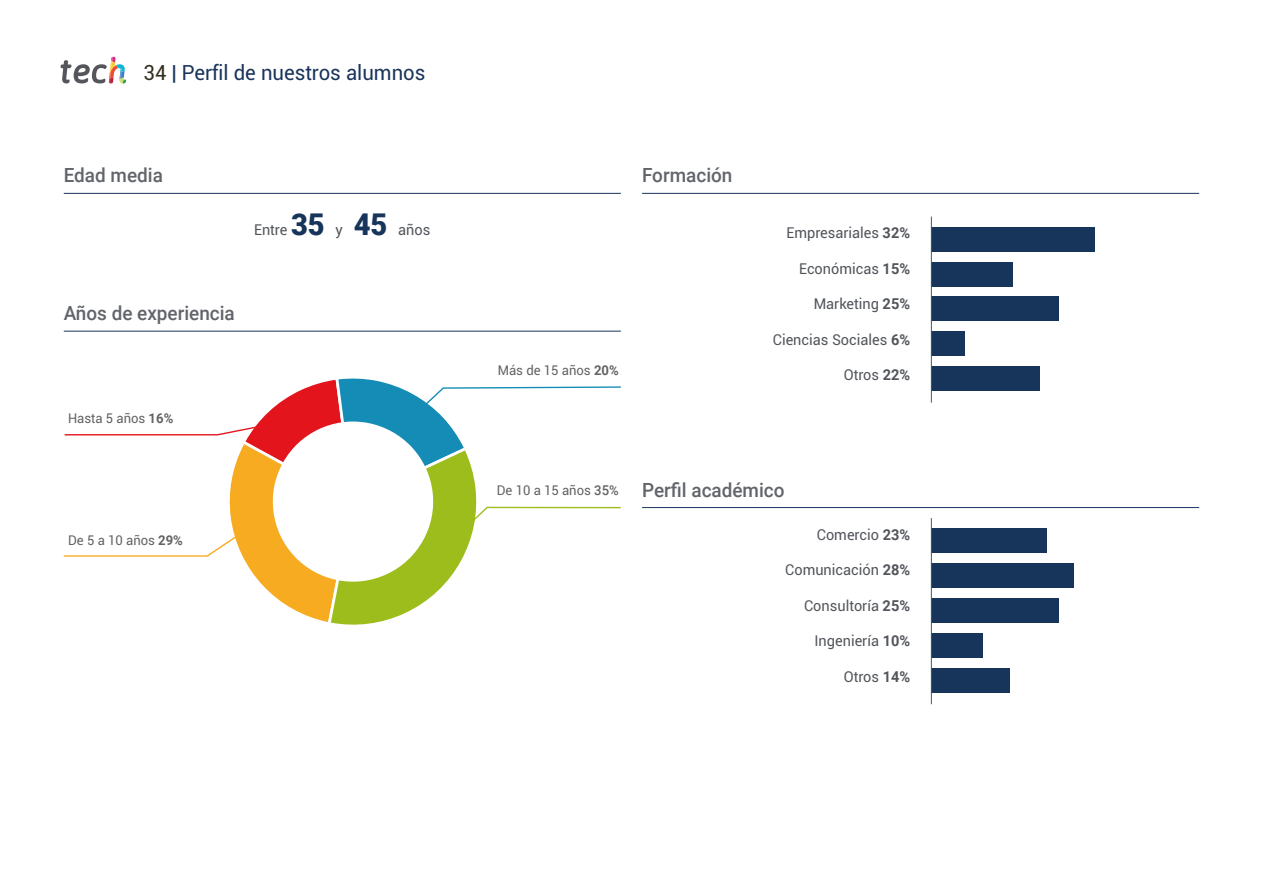
<style>
.page{position:relative;width:1263px;height:893px;background:#fff}
.page>*{position:absolute;margin:0;border:0;box-sizing:border-box;transform-origin:0 0}
.t1{font:21px "Roboto";color:#1a355c}
.t2{font:500 19.5px "Roboto";color:#61646a}
.t3{font:15px "Roboto";color:#52555b}
.t4{font:13.5px "Roboto";color:#636363}
.s1{color:#312e20}
.s2{font-weight:900;font-size:30px;color:#17355b}
.s3{font-weight:700}
.s4{font-weight:500}
</style>
<div class="page">
<hr style="left:64px;top:193px;width:557px;height:1px;background:#17355b">
<svg style="left:61px;top:57px;width:65px;height:27px"></svg>
<hr style="left:64px;top:331px;width:557px;height:1px;background:#17355b">
<svg style="left:64px;top:378px;width:557px;height:247px"></svg>
<hr style="left:642px;top:193px;width:557px;height:1px;background:#17355b">
<div style="left:931px;top:227px;width:164px;height:25px;background:#17355b"></div>
<div style="left:931px;top:262px;width:82px;height:24px;background:#17355b"></div>
<div style="left:931px;top:296px;width:128px;height:25px;background:#17355b"></div>
<div style="left:931px;top:331px;width:34px;height:25px;background:#17355b"></div>
<div style="left:931px;top:366px;width:109px;height:25px;background:#17355b"></div>
<hr style="left:931px;top:217px;width:1px;height:186px;background:#52555b">
<div style="left:931px;top:563px;width:143px;height:25px;background:#17355b"></div>
<hr style="left:642px;top:507px;width:557px;height:1px;background:#17355b">
<div style="left:931px;top:528px;width:116px;height:25px;background:#17355b"></div>
<div style="left:931px;top:598px;width:128px;height:25px;background:#17355b"></div>
<div style="left:931px;top:633px;width:52px;height:25px;background:#17355b"></div>
<div style="left:931px;top:668px;width:79px;height:24px;background:#17355b"></div>
<hr style="left:931px;top:518px;width:1px;height:186px;background:#52555b">
<h1 class="t1" style="left:144px;top:57px;width:283px"><span class="s1">34</span> | Perfil de nuestros alumnos</h1>
<h2 class="t2" style="left:64px;top:161px;width:101px">Edad media</h2>
<p class="t3" style="left:254px;top:219px;width:178px">Entre <span class="s2">35</span> y <span class="s2">45</span> años</p>
<h2 class="t2" style="left:64px;top:300px;width:173px">Años de experiencia</h2>
<p class="t4" style="left:68px;top:409px;width:107px">Hasta 5 años <span class="s3">16%</span></p>
<p class="t4" style="left:68px;top:531px;width:116px">De 5 a 10 años <span class="s3">29%</span></p>
<h2 class="t2" style="left:642px;top:161px;width:92px">Formación</h2>
<p class="t4" style="left:498px;top:361px;width:122px">Más de 15 años <span class="s3">20%</span></p>
<p class="t3" style="left:786px;top:222px;width:125px">Empresariales <span class="s3">32%</span></p>
<p class="t3" style="left:799px;top:258px;width:112px">Económicas <span class="s3">15%</span></p>
<p class="t3" style="left:814px;top:293px;width:98px">Marketing <span class="s3">25%</span></p>
<p class="t3" style="left:773px;top:329px;width:139px">Ciencias Sociales <span class="s3">6%</span></p>
<p class="t3" style="left:844px;top:364px;width:68px">Otros <span class="s3">22%</span></p>
<p class="t4" style="left:497px;top:481px;width:124px">De 10 a 15 años <span class="s4">35%</span></p>
<h2 class="t2" style="left:642px;top:476px;width:144px">Perfil académico</h2>
<p class="t3" style="left:817px;top:524px;width:95px">Comercio <span class="s3">23%</span></p>
<p class="t3" style="left:785px;top:559px;width:126px">Comunicación <span class="s3">28%</span></p>
<p class="t3" style="left:804px;top:595px;width:107px">Consultoría <span class="s3">25%</span></p>
<p class="t3" style="left:814px;top:630px;width:97px">Ingeniería <span class="s3">10%</span></p>
<p class="t3" style="left:844px;top:666px;width:68px">Otros <span class="s3">14%</span></p>
</div>
